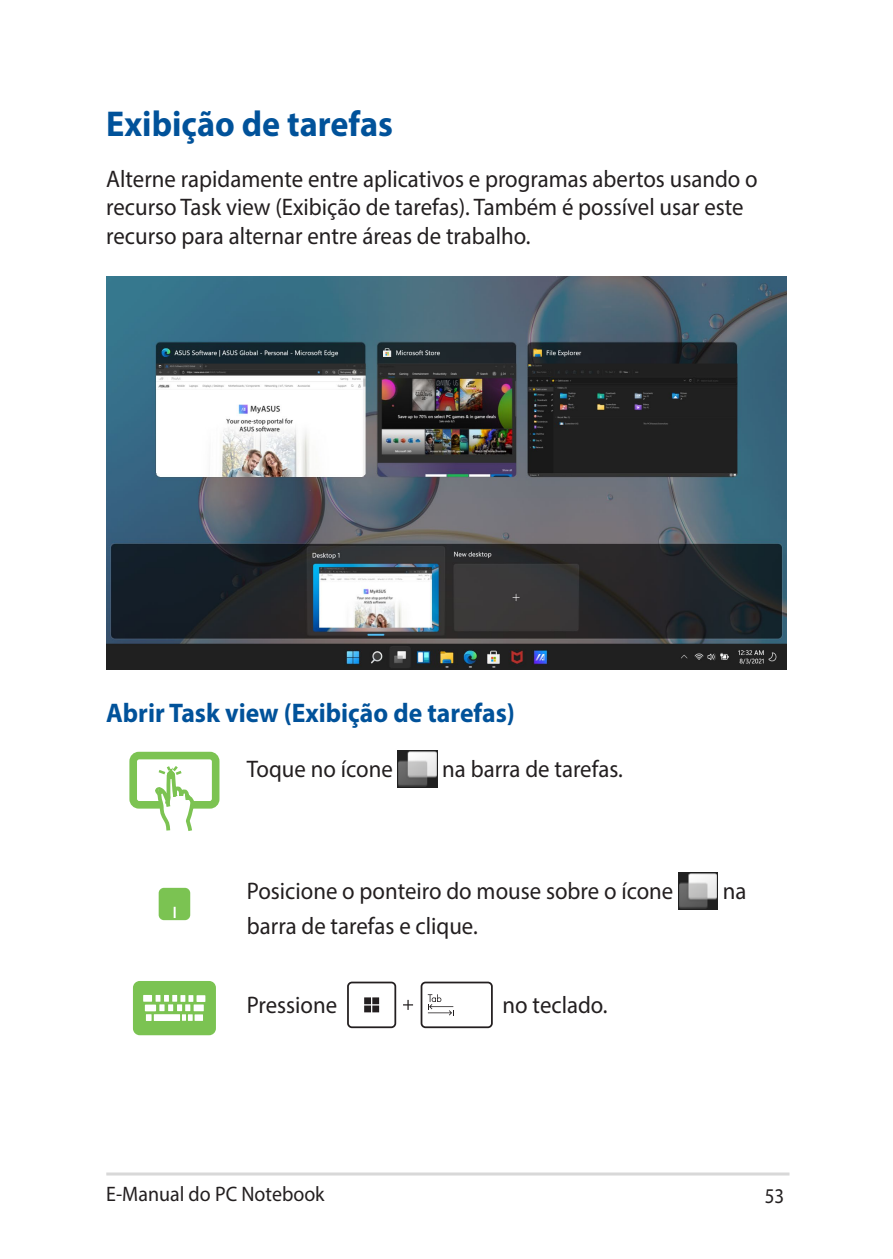
<style>
.page{position:relative;width:893px;height:1259px;background:#fff}
.page>*{position:absolute;margin:0;border:0;box-sizing:border-box;transform-origin:0 0}
.t1{font:700 36px "Myriad Pro";color:#01529a;scale:.95 1}
.t2{font:700 27px "Myriad Pro";color:#01529a;scale:.95 1}
.t3{font:24px/28.8px "Myriad Pro";color:#231f20;scale:.95 1}
.t4{font:21px "Myriad Pro";color:#231f20;scale:.95 1}
.t5{font:21px "Myriad Pro";color:#231f20;scale:.9 1}
</style>
<div class="page">
<hr style="left:106px;top:1172px;width:683px;height:3px;background:#d8d8d8">
<img style="left:106px;top:277px;width:681px;height:392px">
<div style="left:129px;top:752px;width:90px;height:56px;border:8px solid #7cc352;border-radius:6px"></div>
<svg style="left:152px;top:751px;width:44px;height:80px"></svg>
<img style="left:398px;top:750px;width:39px;height:38px">
<div style="left:159px;top:888px;width:31px;height:32px;background:#7bc352;border-radius:5px"></div>
<svg style="left:174px;top:907px;width:2px;height:11px"></svg>
<img style="left:678px;top:872px;width:40px;height:37px">
<div style="left:134px;top:982px;width:81px;height:52px;background:#7bc352;border-radius:6px"></div>
<div style="left:133px;top:981px;width:83px;height:54px;border:2px solid #7bc352;border-radius:6px"></div>
<div style="left:197px;top:995px;width:8px;height:7px;background:#fff"></div>
<div style="left:145px;top:1004px;width:11px;height:7px;background:#fff"></div>
<div style="left:146px;top:1014px;width:6px;height:7px;background:#fff"></div>
<div style="left:154px;top:1014px;width:26px;height:7px;background:#fff"></div>
<div style="left:194px;top:1004px;width:10px;height:7px;background:#fff"></div>
<svg style="left:156px;top:995px;width:37px;height:26px"></svg>
<div style="left:195px;top:1014px;width:8px;height:7px;background:#fff"></div>
<div style="left:143px;top:995px;width:9px;height:6px;background:#fff"></div>
<div style="left:421px;top:981px;width:72px;height:47px;border:2px solid #231f20;border-radius:4px"></div>
<svg style="left:403px;top:1000px;width:10px;height:10px"></svg>
<div style="left:347px;top:981px;width:49px;height:47px;border:2px solid #231f20;border-radius:4px"></div>
<div style="left:364px;top:1005px;width:7px;height:7px;background:#231f20"></div>
<div style="left:372px;top:997px;width:7px;height:7px;background:#231f20"></div>
<div style="left:364px;top:997px;width:7px;height:7px;background:#231f20"></div>
<div style="left:372px;top:1005px;width:7px;height:7px;background:#231f20"></div>
<svg style="left:428px;top:994px;width:26px;height:21px"></svg>
<h1 class="t1" style="left:106px;top:101px;width:303px">Exibição de tarefas</h1>
<p class="t3" style="left:106px;top:164px;width:687px">Alterne rapidamente entre aplicativos e programas abertos usando o recurso Task view (Exibição de tarefas). Também é possível usar este recurso para alternar entre áreas de trabalho.</p>
<p class="t2" style="left:106px;top:695px;width:432px">Abrir Task view (Exibição de tarefas)</p>
<p class="t3" style="left:247px;top:754px;width:155px">Toque no ícone</p>
<p class="t3" style="left:442px;top:754px;width:192px">na barra de tarefas.</p>
<p class="t3" style="left:247px;top:876px;width:450px">Posicione o ponteiro do mouse sobre o ícone</p>
<p class="t3" style="left:723px;top:876px;width:26px">na</p>
<p class="t3" style="left:247px;top:911px;width:245px">barra de tarefas e clique.</p>
<p class="t3" style="left:247px;top:990px;width:97px">Pressione</p>
<p class="t3" style="left:503px;top:990px;width:112px">no teclado.</p>
<p class="t4" style="left:106px;top:1180px;width:231px">E-Manual do PC Notebook</p>
<p class="t5" style="left:765px;top:1182px;width:23px">53</p>
</div>
